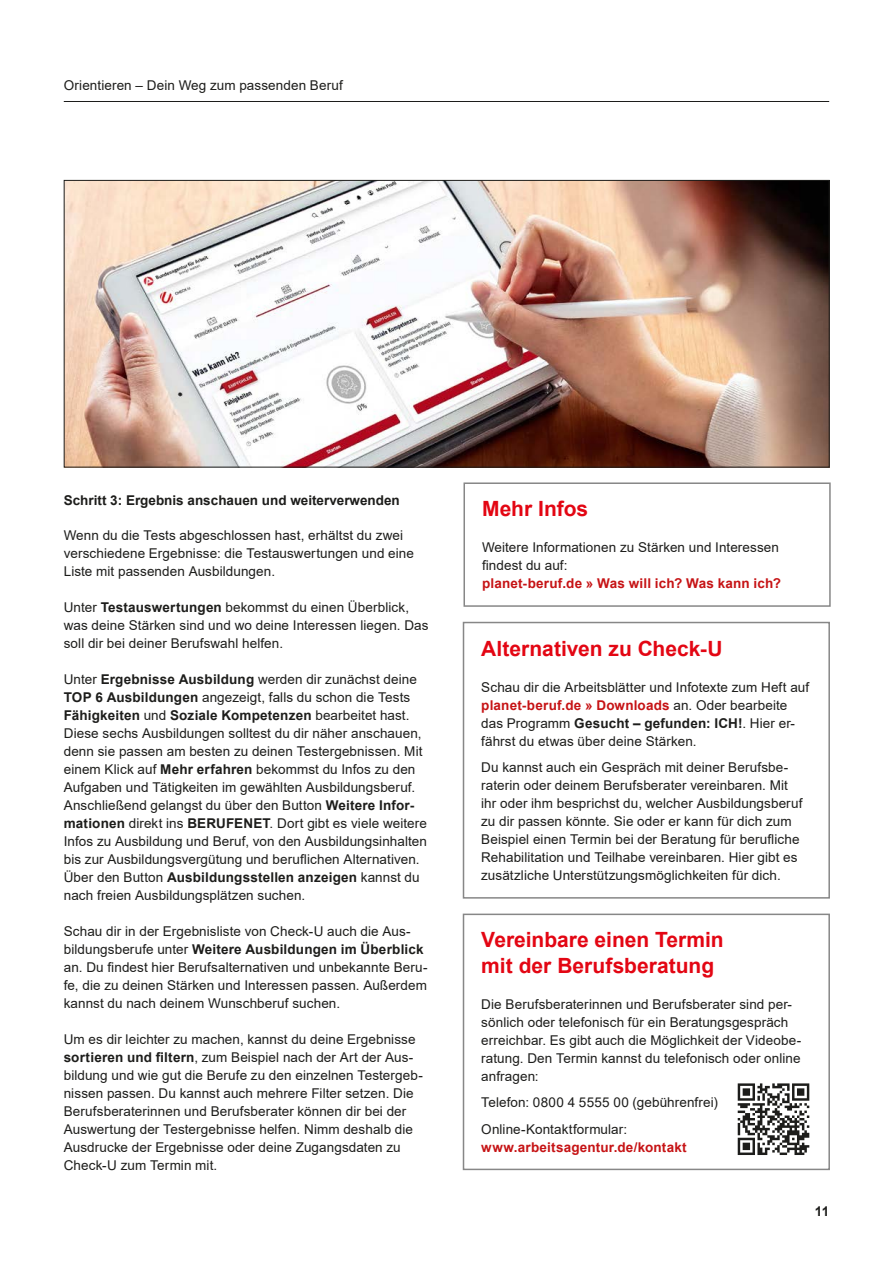
<style>
.page{position:relative;width:893px;height:1263px;background:#fff}
.page>*{position:absolute;margin:0;border:0;box-sizing:border-box;transform-origin:0 0}
.h2_Headline_Infokasten{font:700 21px/25.2px "Arial";color:#e30613}
.p_Fließtext{font:13.5px/18px "Arial";letter-spacing:.005em;color:#1d1d1b}
.p_Fließtext_Infokasten{font:13.5px/18px "Arial";letter-spacing:.005em;color:#1d1d1b}
.p_Fließtext_Infokasten-2{font:700 13.5px/18px "Arial";letter-spacing:.015em;color:#c61315}
.h3_Kleine_Subheadline{font:700 13.5px "Arial";color:#1d1d1b}
.s1{font-weight:700}
.s2{font-weight:700;color:#c61315}
.s3{font-weight:400;color:#1d1d1b}
</style>
<div class="page">
<hr style="left:64px;top:101px;width:765px;height:1px;background:#1d1d1b">
<div style="left:463px;top:913px;width:367px;height:257px;border:2px solid #878787"></div>
<svg style="left:737px;top:1083px;width:73px;height:72px"></svg>
<svg style="left:738px;top:1083px;width:71px;height:72px"></svg>
<div style="left:463px;top:622px;width:367px;height:277px;border:2px solid #878787"></div>
<div style="left:463px;top:482px;width:368px;height:125px;border:2px solid #878787"></div>
<img style="left:66px;top:182px;width:762px;height:283px">
<p class="p_Fließtext" style="left:64px;top:76px;width:281px">Orientieren – Dein Weg zum passenden Beruf</p>
<h3 class="h3_Kleine_Subheadline" style="left:64px;top:490px;width:338px">Schritt 3: Ergebnis anschauen und weiterverwenden</h3>
<p class="p_Fließtext" style="left:64px;top:526px;width:352px">Wenn du die Tests abgeschlossen hast, erhältst du zwei verschiedene Ergebnisse: die Testauswertungen und eine<br>Liste mit passenden Ausbildungen.</p>
<p class="p_Fließtext" style="left:64px;top:598px;width:366px">Unter <span class="s1">Testauswertungen</span> bekommst du einen Überblick, was deine Stärken sind und wo deine Interessen liegen. Das soll dir bei deiner Berufswahl helfen.</p>
<p class="p_Fließtext" style="left:64px;top:670px;width:365px">Unter <span class="s1">Ergebnisse Ausbildung</span> werden dir zunächst deine <span class="s1">TOP 6 Ausbildungen</span> angezeigt, falls du schon die Tests <span class="s1">Fähigkeiten</span> und <span class="s1">Soziale Kompetenzen</span> bearbeitet hast.<br>Diese sechs Ausbildungen solltest du dir näher anschauen, denn sie passen am besten zu deinen Testergebnissen. Mit einem Klick auf <span class="s1">Mehr erfahren</span> bekommst du Infos zu den Aufgaben und Tätigkeiten im gewählten Ausbildungsberuf.<br>Anschließend gelangst du über den Button <span class="s1">Weitere Infor&shy;mationen</span> direkt ins <span class="s1">BERUFENET</span>. Dort gibt es viele weitere Infos zu Ausbildung und Beruf, von den Ausbildungsinhalten bis zur Ausbildungsvergütung und beruflichen Alternativen.<br>Über den Button <span class="s1">Ausbildungsstellen anzeigen</span> kannst du nach freien Ausbildungsplätzen suchen.</p>
<p class="p_Fließtext" style="left:64px;top:922px;width:365px">Schau dir in der Ergebnisliste von Check-U auch die Aus&shy;bildungsberufe unter <span class="s1">Weitere Ausbildungen im Überblick </span>an. Du findest hier Berufsalternativen und unbekannte Beru&shy;fe, die zu deinen Stärken und Interessen passen. Außerdem kannst du nach deinem Wunschberuf suchen.</p>
<p class="p_Fließtext" style="left:64px;top:1030px;width:361px">Um es dir leichter zu machen, kannst du deine Ergebnisse <span class="s1">sortieren und filtern</span>, zum Beispiel nach der Art der Aus&shy;bildung und wie gut die Berufe zu den einzelnen Testergeb&shy;nissen passen. Du kannst auch mehrere Filter setzen. Die Berufsberaterinnen und Berufsberater können dir bei der Auswertung der Testergebnisse helfen. Nimm deshalb die Ausdrucke der Ergebnisse oder deine Zugangsdaten zu Check-U zum Termin mit.</p>
<h2 class="h2_Headline_Infokasten" style="left:482px;top:496px;width:108px">Mehr Infos</h2>
<p class="p_Fließtext_Infokasten" style="left:482px;top:538px;width:301px">Weitere Informationen zu Stärken und Interessen findest du auf:<br><span class="s2">planet-beruf.de » Was will ich? Was kann ich?</span></p>
<h2 class="h2_Headline_Infokasten" style="left:481px;top:636px;width:243px">Alternativen zu Check-U</h2>
<p class="p_Fließtext_Infokasten" style="left:481px;top:678px;width:329px">Schau dir die Arbeitsblätter und Infotexte zum Heft auf <span class="s2">planet-beruf.de » Downloads</span> an. Oder bearbeite das Programm <span class="s1">Gesucht – gefunden: ICH!</span>. Hier er&shy;fährst du etwas über deine Stärken.</p>
<p class="p_Fließtext_Infokasten" style="left:481px;top:758px;width:323px">Du kannst auch ein Gespräch mit deiner Berufsbe&shy;raterin oder deinem Berufsberater vereinbaren. Mit ihr oder ihm besprichst du, welcher Ausbildungsberuf zu dir passen könnte. Sie oder er kann für dich zum Beispiel einen Termin bei der Beratung für berufliche Rehabilitation und Teilhabe vereinbaren. Hier gibt es zusätzliche Unterstützungsmöglichkeiten für dich.</p>
<h2 class="h2_Headline_Infokasten" style="left:481px;top:928px;width:244px">Vereinbare einen Termin mit der Berufsberatung</h2>
<p class="p_Fließtext_Infokasten" style="left:481px;top:995px;width:321px">Die Berufsberaterinnen und Berufsberater sind per&shy;sönlich oder telefonisch für ein Beratungsgespräch erreichbar. Es gibt auch die Möglichkeit der Videobe&shy;ratung. Den Termin kannst du telefonisch oder online anfragen:</p>
<p class="p_Fließtext_Infokasten" style="left:481px;top:1093px;width:238px">Telefon: 0800 4 5555 00 (gebührenfrei)</p>
<p class="p_Fließtext_Infokasten-2" style="left:481px;top:1120px;width:207px"><span class="s3">Online-Kontaktformular: </span>www.arbeitsagentur.de/kontakt</p>
<p class="h3_Kleine_Subheadline" style="left:815px;top:1202px;width:16px">11</p>
</div>
